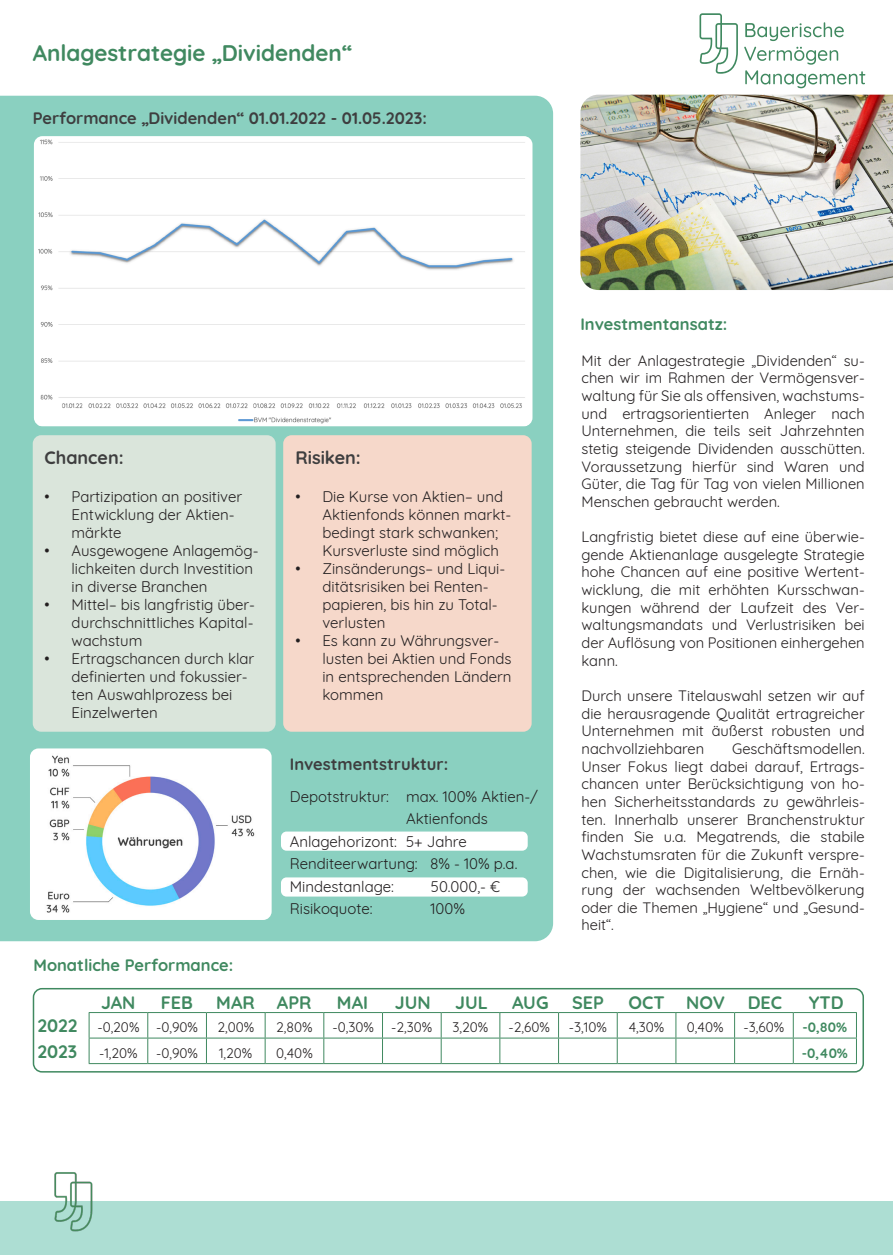
<style>
.page{position:relative;width:893px;height:1255px;background:#fff}
.page>*{position:absolute;margin:0;border:0;box-sizing:border-box;transform-origin:0 0}
.t1{font:700 22.5px "Quicksand";color:#408960}
.t2{font:700 18px "Quicksand";color:#408960}
.t3{font:700 18px "Quicksand";color:#3e3e3f}
.t4{font:700 16.5px "Quicksand";color:#3e3e3f}
.t5{font:700 16.5px "Quicksand";color:#408960}
.t6{font:15px/18px "Quicksand";color:#231f20}
.t7{font:14.7px/17.7px "Quicksand";color:#231f20;text-align:justify}
.t8{font:13.5px "Quicksand";color:#231f20}
.t9{font:700 13.5px "Quicksand";color:#408960}
</style>
<div class="page">
<div style="left:0;top:1200px;width:893px;height:54px;background:#added3"></div>
<svg style="left:745px;top:22px;width:99px;height:19px"></svg>
<svg style="left:744px;top:47px;width:121px;height:41px"></svg>
<svg style="left:699px;top:13px;width:39px;height:61px"></svg>
<img style="left:50px;top:1172px;width:45px;height:60px">
<div style="left:0;top:96px;width:553px;height:845px;background:#8ad0c0"></div>
<div style="left:281px;top:831px;width:247px;height:19px;background:#fff;border-radius:6px"></div>
<div style="left:281px;top:877px;width:247px;height:19px;background:#fff;border-radius:6px"></div>
<div style="left:30px;top:748px;width:242px;height:171px;background:#fff;border-radius:9px"></div>
<img style="left:46px;top:755px;width:209px;height:158px">
<div style="left:33px;top:435px;width:243px;height:296px;background:#dae5db;border-radius:9px"></div>
<div style="left:283px;top:435px;width:249px;height:296px;background:#f6d8ca;border-radius:9px"></div>
<img style="left:580px;top:95px;width:313px;height:195px">
<div style="left:34px;top:136px;width:498px;height:290px;background:#fff;border-radius:9px"></div>
<img style="left:38px;top:139px;width:489px;height:287px">
<div style="left:33px;top:987px;width:831px;height:85px;border:2px solid #408960;border-radius:9px"></div>
<hr style="left:89px;top:1012px;width:59px;height:1px;background:#408960">
<hr style="left:148px;top:1012px;width:58px;height:1px;background:#408960">
<hr style="left:206px;top:1012px;width:59px;height:1px;background:#408960">
<hr style="left:265px;top:1012px;width:59px;height:1px;background:#408960">
<hr style="left:324px;top:1012px;width:58px;height:1px;background:#408960">
<hr style="left:382px;top:1012px;width:59px;height:1px;background:#408960">
<hr style="left:441px;top:1012px;width:59px;height:1px;background:#408960">
<hr style="left:500px;top:1012px;width:59px;height:1px;background:#408960">
<hr style="left:559px;top:1012px;width:58px;height:1px;background:#408960">
<hr style="left:617px;top:1012px;width:59px;height:1px;background:#408960">
<hr style="left:676px;top:1012px;width:59px;height:1px;background:#408960">
<hr style="left:735px;top:1012px;width:58px;height:1px;background:#408960">
<hr style="left:793px;top:1012px;width:64px;height:1px;background:#408960">
<hr style="left:89px;top:1037px;width:59px;height:1px;background:#408960">
<svg style="left:89px;top:1013px;width:1px;height:50px"></svg>
<hr style="left:148px;top:1037px;width:58px;height:1px;background:#408960">
<svg style="left:147px;top:1012px;width:1px;height:51px"></svg>
<hr style="left:206px;top:1037px;width:59px;height:1px;background:#408960">
<svg style="left:206px;top:1012px;width:1px;height:51px"></svg>
<hr style="left:265px;top:1037px;width:59px;height:1px;background:#408960">
<svg style="left:265px;top:1012px;width:1px;height:51px"></svg>
<hr style="left:324px;top:1037px;width:58px;height:1px;background:#408960">
<svg style="left:323px;top:1012px;width:1px;height:51px"></svg>
<hr style="left:382px;top:1037px;width:59px;height:1px;background:#408960">
<svg style="left:382px;top:1012px;width:1px;height:51px"></svg>
<hr style="left:441px;top:1037px;width:59px;height:1px;background:#408960">
<svg style="left:441px;top:1012px;width:1px;height:51px"></svg>
<hr style="left:500px;top:1037px;width:59px;height:1px;background:#408960">
<svg style="left:499px;top:1012px;width:1px;height:51px"></svg>
<hr style="left:559px;top:1037px;width:58px;height:1px;background:#408960">
<svg style="left:558px;top:1012px;width:1px;height:51px"></svg>
<hr style="left:617px;top:1037px;width:59px;height:1px;background:#408960">
<svg style="left:617px;top:1012px;width:1px;height:51px"></svg>
<hr style="left:676px;top:1037px;width:59px;height:1px;background:#408960">
<svg style="left:675px;top:1012px;width:1px;height:51px"></svg>
<hr style="left:735px;top:1037px;width:58px;height:1px;background:#408960">
<svg style="left:734px;top:1012px;width:1px;height:51px"></svg>
<hr style="left:793px;top:1037px;width:64px;height:1px;background:#408960">
<svg style="left:793px;top:1012px;width:1px;height:51px"></svg>
<svg style="left:856px;top:1012px;width:1px;height:51px"></svg>
<hr style="left:89px;top:1063px;width:59px;height:1px;background:#408960">
<hr style="left:148px;top:1063px;width:58px;height:1px;background:#408960">
<hr style="left:206px;top:1063px;width:59px;height:1px;background:#408960">
<hr style="left:265px;top:1063px;width:59px;height:1px;background:#408960">
<hr style="left:324px;top:1063px;width:58px;height:1px;background:#408960">
<hr style="left:382px;top:1063px;width:59px;height:1px;background:#408960">
<hr style="left:441px;top:1063px;width:59px;height:1px;background:#408960">
<hr style="left:500px;top:1063px;width:59px;height:1px;background:#408960">
<hr style="left:559px;top:1063px;width:58px;height:1px;background:#408960">
<hr style="left:617px;top:1063px;width:59px;height:1px;background:#408960">
<hr style="left:676px;top:1063px;width:59px;height:1px;background:#408960">
<hr style="left:735px;top:1063px;width:58px;height:1px;background:#408960">
<hr style="left:793px;top:1063px;width:64px;height:1px;background:#408960">
<p class="t1" style="left:33px;top:34px;width:321px">Anlagestrategie „Dividenden“</p>
<p class="t4" style="left:33px;top:104px;width:396px">Performance „Dividenden“ 01.01.2022 - 01.05.2023:</p>
<p class="t3" style="left:45px;top:442px;width:81px">Chancen:</p>
<p class="t6" style="left:72px;top:485px;width:172px;text-indent:-27px">• Partizipation an positiver<br>Entwicklung der Aktien&shy;märkte</p>
<p class="t6" style="left:72px;top:539px;width:189px;text-indent:-27px">• Ausgewogene Anlagemög&shy;lichkeiten durch Investition in diverse Branchen</p>
<p class="t6" style="left:72px;top:593px;width:185px;text-align:justify;text-indent:-27px">• Mittel– bis langfristig über&shy;durchschnittliches Kapital&shy;wachstum</p>
<p class="t6" style="left:72px;top:647px;width:184px;text-indent:-27px">• Ertragschancen durch klar definierten und fokussier&shy;ten Auswahlprozess bei<br>Einzelwerten</p>
<p class="t5" style="left:33px;top:951px;width:201px">Monatliche Performance:</p>
<p class="t3" style="left:295px;top:442px;width:67px">Risiken:</p>
<p class="t6" style="left:322px;top:485px;width:190px;text-indent:-27px">• Die Kurse von Aktien– und<br>Aktienfonds können markt&shy;bedingt stark schwanken;<br>Kursverluste sind möglich</p>
<p class="t6" style="left:322px;top:557px;width:184px;text-indent:-27px">• Zinsänderungs– und Liqui&shy;ditätsrisiken bei Renten&shy;papieren, bis hin zu Total&shy;verlusten</p>
<p class="t6" style="left:322px;top:629px;width:191px;text-indent:-27px">• Es kann zu Währungsver&shy;lusten bei Aktien und Fonds in entsprechenden Ländern kommen</p>
<p class="t4" style="left:290px;top:750px;width:160px">Investmentstruktur:</p>
<p class="t6" style="left:290px;top:786px;width:250px">Depotstruktur: max. 100% Aktien-/</p>
<p class="t6" style="left:406px;top:808px;width:83px">Aktienfonds</p>
<p class="t6" style="left:290px;top:831px;width:178px">Anlagehorizont: 5+ Jahre</p>
<p class="t6" style="left:290px;top:853px;width:229px">Renditeerwartung: 8% - 10% p.a.</p>
<p class="t6" style="left:290px;top:876px;width:106px">Mindestanlage:</p>
<p class="t6" style="left:431px;top:876px;width:71px">50.000,- €</p>
<p class="t6" style="left:290px;top:898px;width:84px">Risikoquote:</p>
<p class="t6" style="left:431px;top:898px;width:36px">100%</p>
<p class="t5" style="left:580px;top:310px;width:148px">Investmentansatz:</p>
<p class="t7" style="left:581px;top:350px;width:285px">Mit der Anlagestrategie „Dividenden“ su&shy;chen wir im Rahmen der Vermögensver&shy;waltung für Sie als offensiven, wachstums&shy;und ertragsorientierten Anleger nach Unternehmen, die teils seit Jahrzehnten stetig steigende Dividenden ausschütten.<br>Voraussetzung hierfür sind Waren und Güter, die Tag für Tag von vielen Millionen Menschen gebraucht werden.</p>
<p class="t7" style="left:581px;top:526px;width:285px">Langfristig bietet diese auf eine überwie&shy;gende Aktienanlage ausgelegte Strategie hohe Chancen auf eine positive Wertent&shy;wicklung, die mit erhöhten Kursschwan&shy;kungen während der Laufzeit des Ver&shy;waltungsmandats und Verlustrisiken bei der Auflösung von Positionen einhergehen kann.</p>
<p class="t7" style="left:581px;top:685px;width:285px">Durch unsere Titelauswahl setzen wir auf die herausragende Qualität ertragreicher Unternehmen mit äußerst robusten und nachvollziehbaren</p>
<p class="t7" style="left:581px;top:738px;width:285px;text-indent:151px">Geschäftsmodellen.<br>Unser Fokus liegt dabei darauf, Ertrags&shy;chancen unter Berücksichtigung von ho&shy;hen Sicherheitsstandards zu gewährleis&shy;ten. Innerhalb unserer Branchenstruktur finden Sie u.a. Megatrends, die stabile Wachstumsraten für die Zukunft verspre&shy;chen, wie die Digitalisierung, die Ernäh&shy;rung der wachsenden Weltbevölkerung oder die Themen „Hygiene“ und „Gesund&shy;heit“.</p>
<p class="t2" style="left:37px;top:1010px;width:41px">2022</p>
<p class="t2" style="left:37px;top:1036px;width:41px">2023</p>
<p class="t2" style="left:101px;top:987px;width:36px">JAN</p>
<p class="t2" style="left:161px;top:987px;width:34px">FEB</p>
<p class="t2" style="left:216px;top:987px;width:40px">MAR</p>
<p class="t2" style="left:277px;top:987px;width:36px">APR</p>
<p class="t2" style="left:337px;top:987px;width:33px">MAI</p>
<p class="t2" style="left:395px;top:987px;width:37px">JUN</p>
<p class="t2" style="left:455px;top:987px;width:34px">JUL</p>
<p class="t2" style="left:512px;top:987px;width:38px">AUG</p>
<p class="t2" style="left:572px;top:987px;width:33px">SEP</p>
<p class="t2" style="left:628px;top:987px;width:38px">OCT</p>
<p class="t2" style="left:686px;top:987px;width:40px">NOV</p>
<p class="t2" style="left:748px;top:987px;width:36px">DEC</p>
<p class="t2" style="left:809px;top:987px;width:37px">YTD</p>
<p class="t8" style="left:97px;top:1016px;width:44px">-0,20%</p>
<p class="t8" style="left:156px;top:1016px;width:43px">-0,90%</p>
<p class="t8" style="left:217px;top:1016px;width:38px">2,00%</p>
<p class="t8" style="left:276px;top:1016px;width:38px">2,80%</p>
<p class="t8" style="left:332px;top:1016px;width:43px">-0,30%</p>
<p class="t8" style="left:391px;top:1016px;width:43px">-2,30%</p>
<p class="t8" style="left:453px;top:1016px;width:37px">3,20%</p>
<p class="t8" style="left:509px;top:1016px;width:43px">-2,60%</p>
<p class="t8" style="left:569px;top:1016px;width:39px">-3,10%</p>
<p class="t8" style="left:629px;top:1016px;width:37px">4,30%</p>
<p class="t8" style="left:687px;top:1016px;width:38px">0,40%</p>
<p class="t8" style="left:744px;top:1016px;width:42px">-3,60%</p>
<p class="t9" style="left:803px;top:1016px;width:46px">-0,80%</p>
<p class="t8" style="left:99px;top:1042px;width:40px">-1,20%</p>
<p class="t8" style="left:156px;top:1042px;width:43px">-0,90%</p>
<p class="t8" style="left:219px;top:1042px;width:35px">1,20%</p>
<p class="t8" style="left:276px;top:1042px;width:38px">0,40%</p>
<p class="t9" style="left:802px;top:1041px;width:48px">-0,40%</p>
</div>
